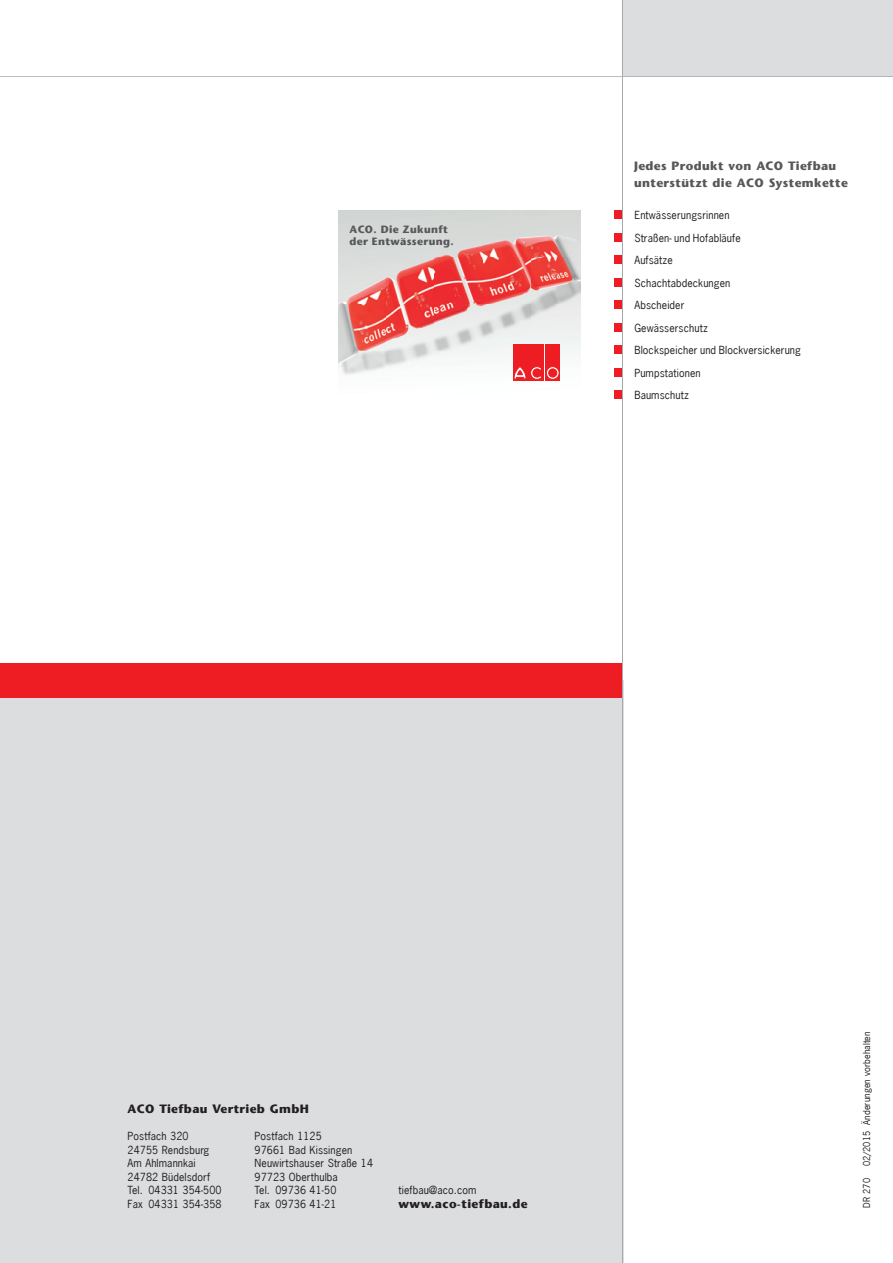
<style>
.page{position:relative;width:893px;height:1263px;background:#fff}
.page>*{position:absolute;margin:0;border:0;box-sizing:border-box;transform-origin:0 0}
.t1{font:700 12px/17px "Stone Sans";letter-spacing:.03em;color:#57585a}
.t2{font:700 12px "Stone Sans";letter-spacing:.03em;color:#231f20}
.t3{font:10.5px/13.5px "News Gothic";letter-spacing:.01em;color:#231f20}
.t4{font:700 10.5px/12px "Stone Sans";letter-spacing:.03em;color:#57585a}
.t5{font:9px "News Gothic";letter-spacing:.01em;color:#231f20}
</style>
<div class="page">
<div style="left:623px;top:0;width:270px;height:77px;background:#dcdddf"></div>
<div style="left:0;top:680px;width:623px;height:583px;background:#dcdddf"></div>
<div style="left:0;top:663px;width:623px;height:34px;background:#ee1d23"></div>
<hr style="left:0;top:76px;width:893px;height:1px;background:#a8a9ad">
<div style="left:614px;top:301px;width:9px;height:8px;background:#ee1d23"></div>
<div style="left:614px;top:278px;width:9px;height:9px;background:#ee1d23"></div>
<div style="left:614px;top:256px;width:9px;height:8px;background:#ee1d23"></div>
<div style="left:614px;top:233px;width:9px;height:9px;background:#ee1d23"></div>
<div style="left:614px;top:211px;width:9px;height:8px;background:#ee1d23"></div>
<div style="left:614px;top:368px;width:9px;height:9px;background:#ee1d23"></div>
<div style="left:614px;top:346px;width:9px;height:8px;background:#ee1d23"></div>
<div style="left:614px;top:323px;width:9px;height:9px;background:#ee1d23"></div>
<div style="left:614px;top:391px;width:9px;height:8px;background:#ee1d23"></div>
<img style="left:338px;top:211px;width:242px;height:170px">
<div style="left:513px;top:344px;width:14px;height:37px;background:#ee1d23"></div>
<div style="left:529px;top:344px;width:15px;height:37px;background:#ee1d23"></div>
<svg style="left:514px;top:366px;width:27px;height:13px"></svg>
<div style="left:545px;top:344px;width:15px;height:37px;background:#ee1d23"></div>
<svg style="left:546px;top:367px;width:13px;height:12px"></svg>
<div style="left:546px;top:367px;width:13px;height:12px;border:1px solid #ee1d23;border-radius:50%"></div>
<div style="left:549px;top:369px;width:8px;height:8px;background:#ee1d23;border-radius:50%"></div>
<div style="left:549px;top:369px;width:8px;height:8px;border:1px solid #ee1d23;border-radius:50%"></div>
<hr style="left:623px;top:0;width:1px;height:1263px;background:#a8a9ad">
<p class="t4" style="left:350px;top:223px;width:106px">ACO. Die Zukunft der Entwässerung.</p>
<p class="t1" style="left:634px;top:157px;width:215px">Jedes Produkt von ACO Tiefbau unterstützt die ACO Systemkette</p>
<p class="t3" style="left:634px;top:204px;width:168px;line-height:22.5px">Entwässerungsrinnen<br>Straßen- und Hofabläufe<br>Aufsätze<br>Schachtabdeckungen<br>Abscheider<br>Gewässerschutz<br>Blockspeicher und Blockversickerung<br>Pumpstationen<br>Baumschutz</p>
<p class="t2" style="left:128px;top:1102px;width:183px">ACO Tiefbau Vertrieb GmbH</p>
<p class="t3" style="left:128px;top:1129px;width:96px">Postfach 320<br>24755 Rendsburg<br>Am Ahlmannkai<br>24782 Büdelsdorf<br>Tel. 04331 354-500<br>Fax 04331 354-358</p>
<p class="t3" style="left:255px;top:1129px;width:120px">Postfach 1125<br>97661 Bad Kissingen<br>Neuwirtshauser Straße 14<br>97723 Oberthulba<br>Tel. 09736 41-50<br>Fax 09736 41-21</p>
<p class="t3" style="left:399px;top:1183px;width:79px">tiefbau@aco.com</p>
<p class="t2" style="left:399px;top:1196px;width:131px">www.aco-tiefbau.de</p>
<p class="t5" style="left:861px;top:1166px;width:136px;rotate:-90deg">02/2015 Änderungen vorbehalten</p>
<p class="t5" style="left:861px;top:1208px;width:31px;rotate:-90deg">DR 270</p>
</div>
